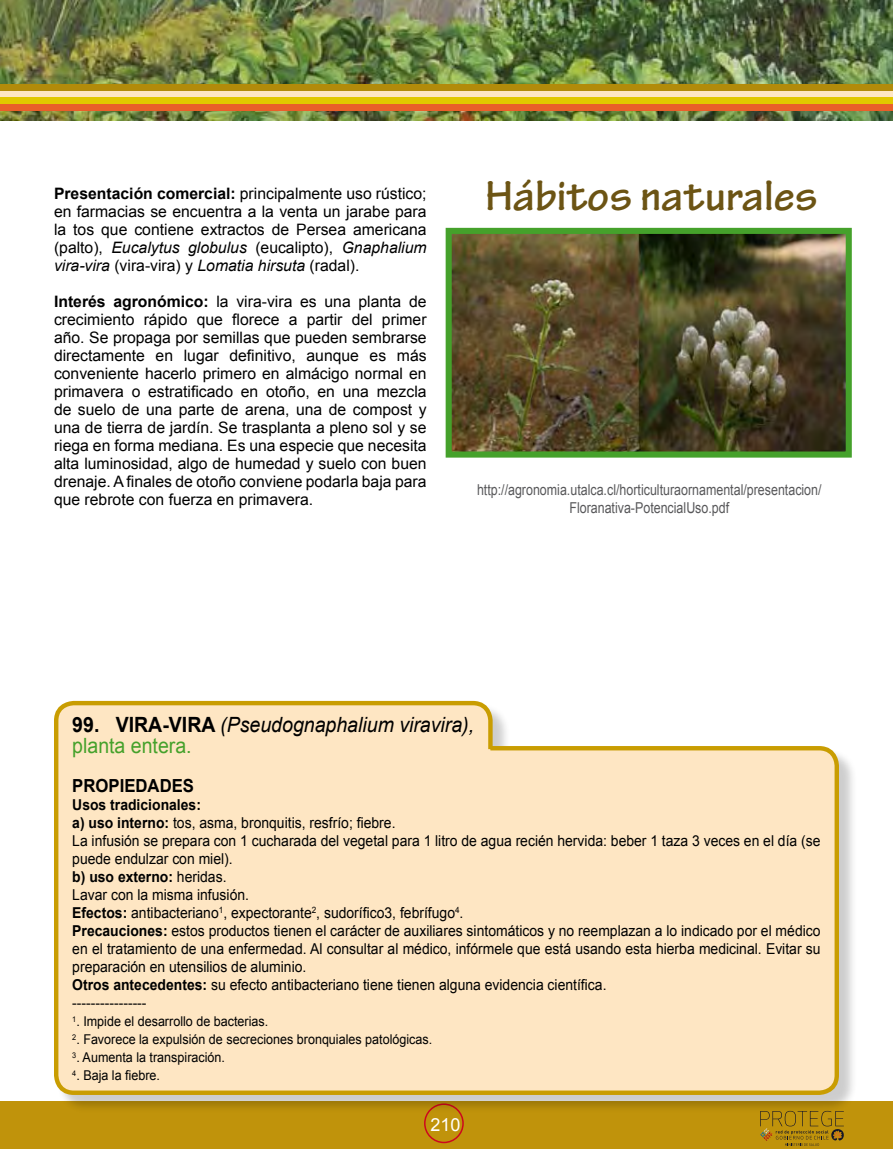
<style>
.page{position:relative;width:893px;height:1149px;background:#fff}
.page>*{position:absolute;margin:0;border:0;box-sizing:border-box;transform-origin:0 0}
.t1{font:700 45px "Tekton Pro";color:#6c5414}
.t2{font:italic 21px/21px "Arial";color:#000;scale:.93 1}
.t3{font:700 18px "Arial";color:#000;scale:.93 1}
.t4{font:18px "Arial";color:#fff}
.t5{font:15.75px/18px "Arial";color:#000;text-align:justify}
.t6{font:15px/18px "Arial";color:#000;scale:.93 1}
.t7{font:15px/18px "Arial";color:#58585a;text-align:center;scale:.83 1}
.t8{font:13.5px "Arial";color:#000;scale:.93 1}
.s1{font-weight:700}
.s2{font-style:italic}
.s3{font-weight:700;font-style:normal}
.s4{font-style:normal;color:#45a12b}
</style>
<div class="page">
<img style="left:0;top:0;width:893px;height:120px">
<div style="left:0;top:1100px;width:893px;height:48px;background:#c0930b"></div>
<svg style="left:760px;top:1119px;width:84px;height:26px"></svg>
<div style="left:0;top:91px;width:893px;height:6px;background:#fee6c3"></div>
<div style="left:0;top:97px;width:893px;height:7px;background:#e1c800"></div>
<div style="left:0;top:104px;width:893px;height:7px;background:#e95f2a"></div>
<div style="left:0;top:84px;width:893px;height:7px;background:#b28b0a"></div>
<div style="left:424px;top:1103px;width:40px;height:39px;border:2px solid #cd071e;border-radius:50%"></div>
<div style="left:56px;top:703px;width:808px;height:416px;background:#000;opacity:.2"></div>
<svg style="left:54px;top:700px;width:787px;height:396px;background:#fce4c0"></svg>
<img style="left:453px;top:235px;width:392px;height:215px">
<div style="left:446px;top:228px;width:406px;height:229px;border:6px solid #45a12b"></div>
<p class="t5" style="left:54px;top:184px;width:374px"><span class="s1">Presentación comercial:</span> principalmente uso rústico; en farmacias se encuentra a la venta un jarabe para la tos que contiene extractos de Persea americana (palto), <span class="s2">Eucalytus globulus</span> (eucalipto), <span class="s2">Gnaphalium vira-vira</span> (vira-vira) y <span class="s2">Lomatia hirsuta</span> (radal).</p>
<p class="t5" style="left:54px;top:292px;width:374px"><span class="s1">Interés agronómico:</span> la vira-vira es una planta de crecimiento rápido que florece a partir del primer año. Se propaga por semillas que pueden sembrarse directamente en lugar definitivo, aunque es más conveniente hacerlo primero en almácigo normal en primavera o estratificado en otoño, en una mezcla de suelo de una parte de arena, una de compost y una de tierra de jardín. Se trasplanta a pleno sol y se riega en forma mediana. Es una especie que necesita alta luminosidad, algo de humedad y suelo con buen drenaje. A finales de otoño conviene podarla baja para que rebrote con fuerza en primavera.</p>
<h1 class="t1" style="left:485px;top:169px;width:334px">Hábitos naturales</h1>
<p class="t7" style="left:477px;top:481px;width:417px">http://agronomia.utalca.cl/horticulturaornamental/presentacion/<br>Floranativa-PotencialUso.pdf</p>
<h2 class="t2" style="left:72px;top:714px;width:434px"><span class="s3">99. VIRA-VIRA</span> (Pseudognaphalium viravira), <span class="s4">planta entera.</span></h2>
<p class="t3" style="left:72px;top:773px;width:133px">PROPIEDADES</p>
<p class="t6" style="left:72px;top:795px;width:806px"><span class="s1">Usos tradicionales:<br>a) uso interno:</span> tos, asma, bronquitis, resfrío; fiebre.<br>La infusión se prepara con 1 cucharada del vegetal para 1 litro de agua recién hervida: beber 1 taza 3 veces en el día (se puede endulzar con miel).<br><span class="s1">b) uso externo:</span> heridas.<br>Lavar con la misma infusión.<br><span class="s1">Efectos:</span> antibacteriano<sup>1</sup>, expectorante<sup>2</sup>, sudorífico3, febrífugo<sup>4</sup>.<br><span class="s1">Precauciones:</span> estos productos tienen el carácter de auxiliares sintomáticos y no reemplazan a lo indicado por el médico en el tratamiento de una enfermedad. Al consultar al médico, infórmele que está usando esta hierba medicinal. Evitar su preparación en utensilios de aluminio.<br><span class="s1">Otros antecedentes:</span> su efecto antibacteriano tiene tienen alguna evidencia científica.<br>----------------</p>
<p class="t8" style="left:72px;top:1012px;width:212px"><sup>1</sup>. Impide el desarrollo de bacterias.</p>
<p class="t8" style="left:72px;top:1030px;width:389px"><sup>2</sup>. Favorece la expulsión de secreciones bronquiales patológicas.</p>
<p class="t8" style="left:72px;top:1048px;width:166px"><sup>3</sup>. Aumenta la transpiración.</p>
<p class="t8" style="left:72px;top:1066px;width:96px"><sup>4</sup>. Baja la fiebre.</p>
<p class="t4" style="left:430px;top:1112px;width:32px">210</p>
</div>
